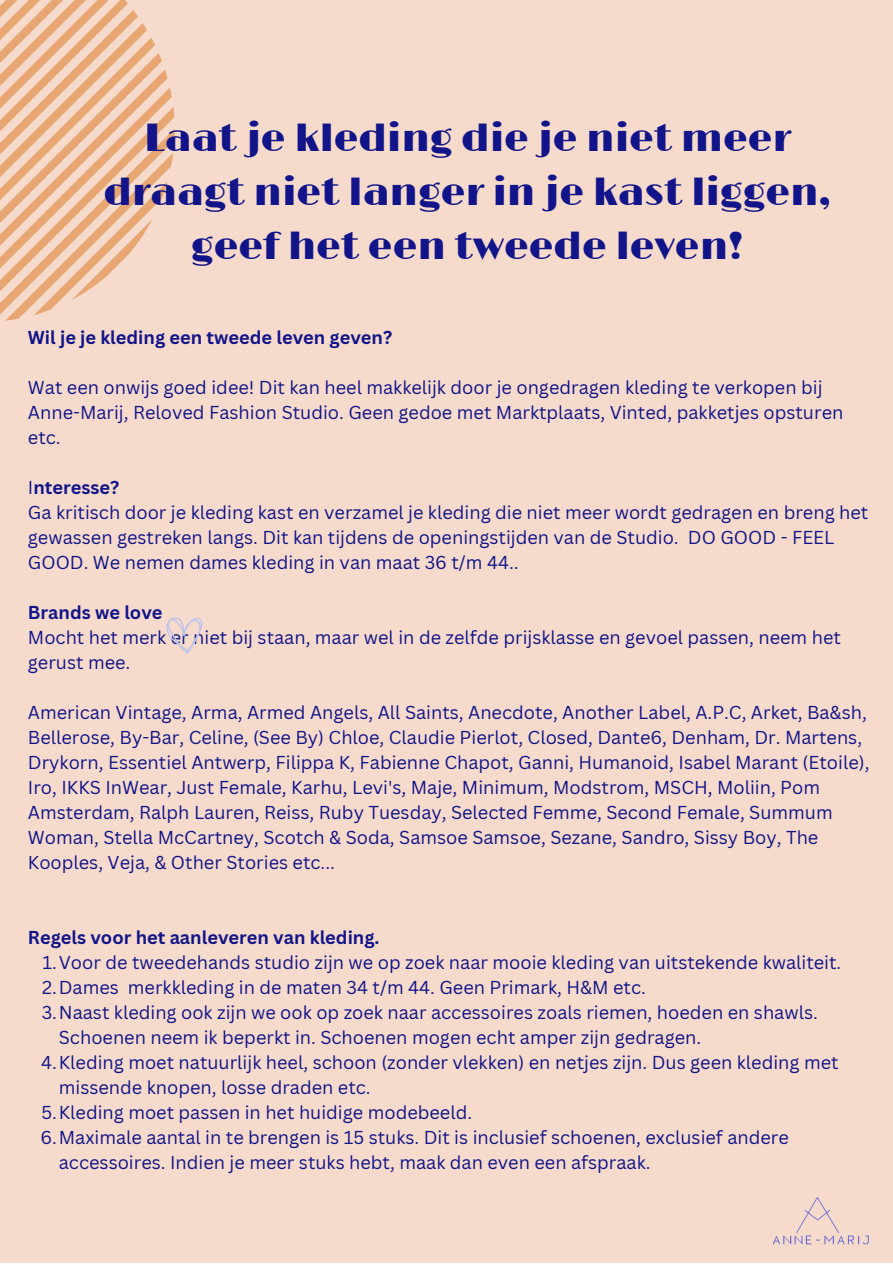
<style>
.page{position:relative;width:893px;height:1264px;background:#fff}
.page>*{position:absolute;margin:0;border:0;box-sizing:border-box;transform-origin:0 0}
.t1{font:39px/54px "Limelight";color:#121489;text-align:center}
.t2{font:18.15px/25px "Canva Sans";color:#121489}
.t3{font:700 18.15px "Canva Sans";color:#121489}
.s1{font-weight:400}
</style>
<div class="page">
<div style="left:0;top:0;width:892px;height:1262px;background:#f6dbcc"></div>
<svg style="left:0;top:0;width:175px;height:321px"></svg>
<img style="left:773px;top:1197px;width:96px;height:48px">
<svg style="left:166px;top:617px;width:36px;height:37px"></svg>
<p class="t1" style="left:103px;top:112px;width:729px">Laat je kleding die je niet meer draagt niet langer in je kast liggen, geef het een tweede leven!</p>
<p class="t3" style="left:28px;top:324px;width:366px">Wil je je kleding een tweede leven geven?</p>
<p class="t2" style="left:28px;top:374px;width:816px">Wat een onwijs goed idee! Dit kan heel makkelijk door je ongedragen kleding te verkopen bij<br>Anne-Marij, Reloved Fashion Studio. Geen gedoe met Marktplaats, Vinted, pakketjes opsturen etc.</p>
<p class="t3" style="left:28px;top:474px;width:93px"><span class="s1">I</span>nteresse?</p>
<p class="t2" style="left:28px;top:499px;width:841px">Ga kritisch door je kleding kast en verzamel je kleding die niet meer wordt gedragen en breng het gewassen gestreken langs. Dit kan tijdens de openingstijden van de Studio. DO GOOD - FEEL<br>GOOD. We nemen dames kleding in van maat 36 t/m 44..</p>
<p class="t3" style="left:28px;top:599px;width:136px">Brands we love</p>
<p class="t2" style="left:28px;top:624px;width:814px">Mocht het merk er niet bij staan, maar wel in de zelfde prijsklasse en gevoel passen, neem het gerust mee.</p>
<p class="t2" style="left:28px;top:699px;width:843px">American Vintage, Arma, Armed Angels, All Saints, Anecdote, Another Label, A.P.C, Arket, Ba&amp;sh, Bellerose, By-Bar, Celine, (See By) Chloe, Claudie Pierlot, Closed, Dante6, Denham, Dr. Martens, Drykorn, Essentiel Antwerp, Filippa K, Fabienne Chapot, Ganni, Humanoid, Isabel Marant (Etoile), Iro, IKKS InWear, Just Female, Karhu, Levi's, Maje, Minimum, Modstrom, MSCH, Moliin, Pom Amsterdam, Ralph Lauren, Reiss, Ruby Tuesday, Selected Femme, Second Female, Summum Woman, Stella McCartney, Scotch &amp; Soda, Samsoe Samsoe, Sezane, Sandro, Sissy Boy, The Kooples, Veja, &amp; Other Stories etc...</p>
<p class="t3" style="left:28px;top:924px;width:353px">Regels voor het aanleveren van kleding.</p>
<p class="t2" style="left:43px;top:949px;width:800px">1.Voor de tweedehands studio zijn we op zoek naar mooie kleding van uitstekende kwaliteit.</p>
<p class="t2" style="left:42px;top:974px;width:605px">2.Dames merkkleding in de maten 34 t/m 44. Geen Primark, H&amp;M etc.</p>
<p class="t2" style="left:59px;top:999px;width:760px;text-indent:-17px">3.Naast kleding ook zijn we ook op zoek naar accessoires zoals riemen, hoeden en shawls.<br>Schoenen neem ik beperkt in. Schoenen mogen echt amper zijn gedragen.</p>
<p class="t2" style="left:59px;top:1049px;width:781px;text-indent:-18px">4.Kleding moet natuurlijk heel, schoon (zonder vlekken) en netjes zijn. Dus geen kleding met missende knopen, losse draden etc.</p>
<p class="t2" style="left:41px;top:1099px;width:432px">5.Kleding moet passen in het huidige modebeeld.</p>
<p class="t2" style="left:59px;top:1124px;width:731px;text-indent:-18px">6.Maximale aantal in te brengen is 15 stuks. Dit is inclusief schoenen, exclusief andere accessoires. Indien je meer stuks hebt, maak dan even een afspraak.</p>
</div>
